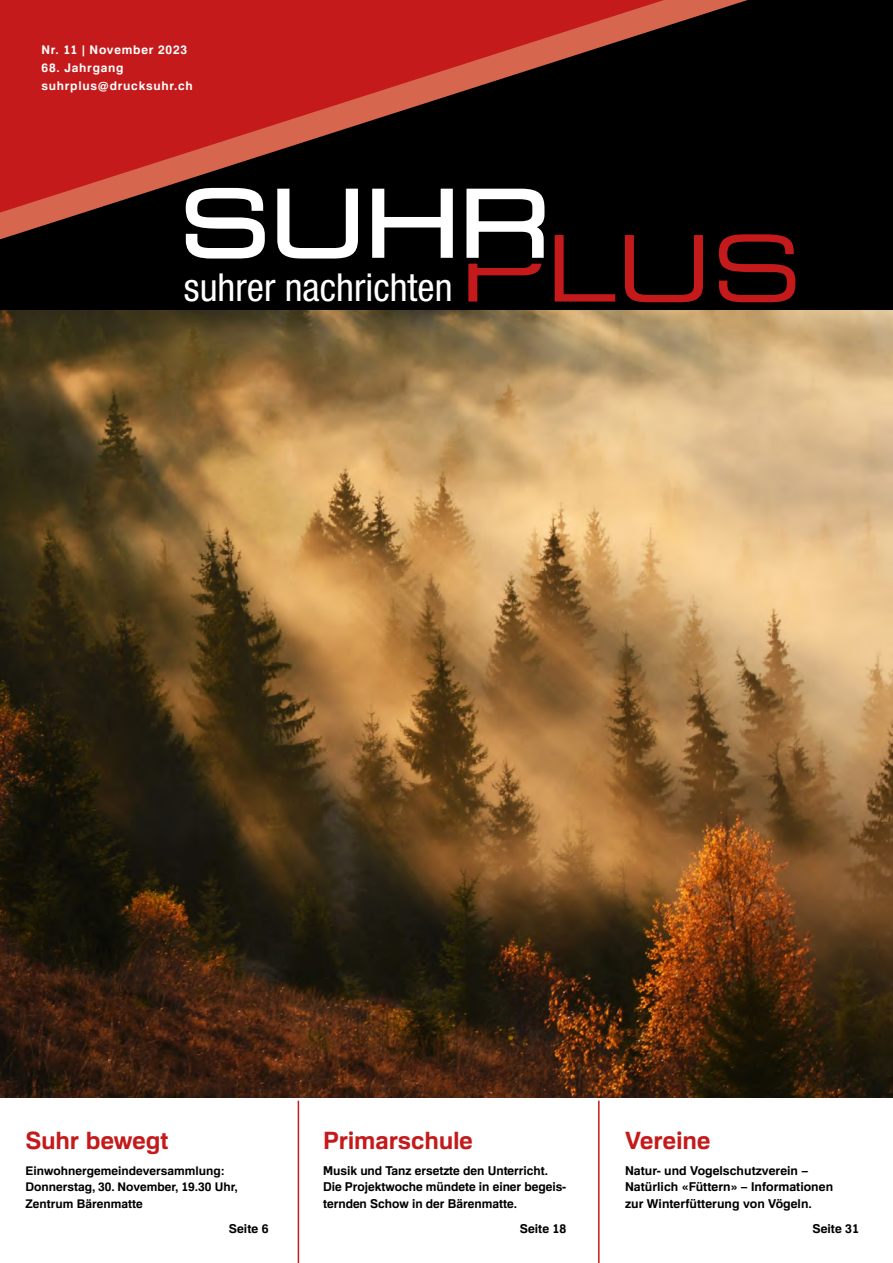
<style>
.page{position:relative;width:893px;height:1263px;background:#fff}
.page>*{position:absolute;margin:0;border:0;box-sizing:border-box;transform-origin:0 0}
.t1{font:condensed 38.55px "Helvetica Neue";color:#fff}
.t2{font:700 24px "Familiar Pro";letter-spacing:-.005em;color:#c51a1b}
.t3{font:700 12.3px/16.5px "Familiar Pro";color:#000}
.t4{font:700 12px/16.5px "Familiar Pro";color:#000}
.t5{font:700 12px/18px "Familiar Pro";letter-spacing:.06em;color:#fff}
</style>
<div class="page">
<div style="left:0;top:0;width:893px;height:310px;background:#000"></div>
<svg style="left:186px;top:243px;width:79px;height:16px"></svg>
<svg style="left:277px;top:243px;width:81px;height:16px"></svg>
<svg style="left:372px;top:243px;width:81px;height:15px"></svg>
<svg style="left:466px;top:243px;width:78px;height:15px"></svg>
<svg style="left:555px;top:243px;width:60px;height:59px;background:#310606"></svg>
<svg style="left:625px;top:243px;width:78px;height:59px;background:#3c0708"></svg>
<svg style="left:719px;top:234px;width:76px;height:68px;background:#450909"></svg>
<svg style="left:468px;top:264px;width:73px;height:38px;background:#390707"></svg>
<svg style="left:0;top:0;width:788px;height:243px;background:#681d1b"></svg>
<hr style="left:598px;top:1101px;width:2px;height:162px;background:#c51a1b">
<hr style="left:298px;top:1101px;width:1px;height:162px;background:#c51a1b">
<img style="left:0;top:310px;width:893px;height:787px">
<p class="t5" style="left:42px;top:41px;width:147px">Nr. 11 | November 2023</p>
<p class="t5" style="left:42px;top:59px;width:153px">68. Jahrgang suhrplus@drucksuhr.ch</p>
<h1 class="t1" style="left:184px;top:265px;width:270px">suhrer nachrichten</h1>
<h2 class="t2" style="left:25px;top:1125px;width:145px">Suhr bewegt</h2>
<p class="t4" style="left:25px;top:1162px;width:214px">Einwohnergemeindeversammlung:<br>Donnerstag, 30. November, 19.30 Uhr,<br>Zentrum Bärenmatte</p>
<p class="t3" style="left:229px;top:1220px;width:41px">Seite 6</p>
<h2 class="t2" style="left:323px;top:1125px;width:151px">Primarschule</h2>
<p class="t3" style="left:323px;top:1162px;width:245px">Musik und Tanz ersetzte den Unterricht.<br>Die Projektwoche mündete in einer begeis&shy;ternden Schow in der Bärenmatte.</p>
<p class="t3" style="left:520px;top:1220px;width:48px">Seite 18</p>
<h2 class="t2" style="left:625px;top:1125px;width:87px">Vereine</h2>
<p class="t3" style="left:625px;top:1162px;width:210px">Natur- und Vogelschutzverein –<br>Natürlich «Füttern» – Informationen zur Winterfütterung von Vögeln.</p>
<p class="t3" style="left:812px;top:1220px;width:48px">Seite 31</p>
</div>
